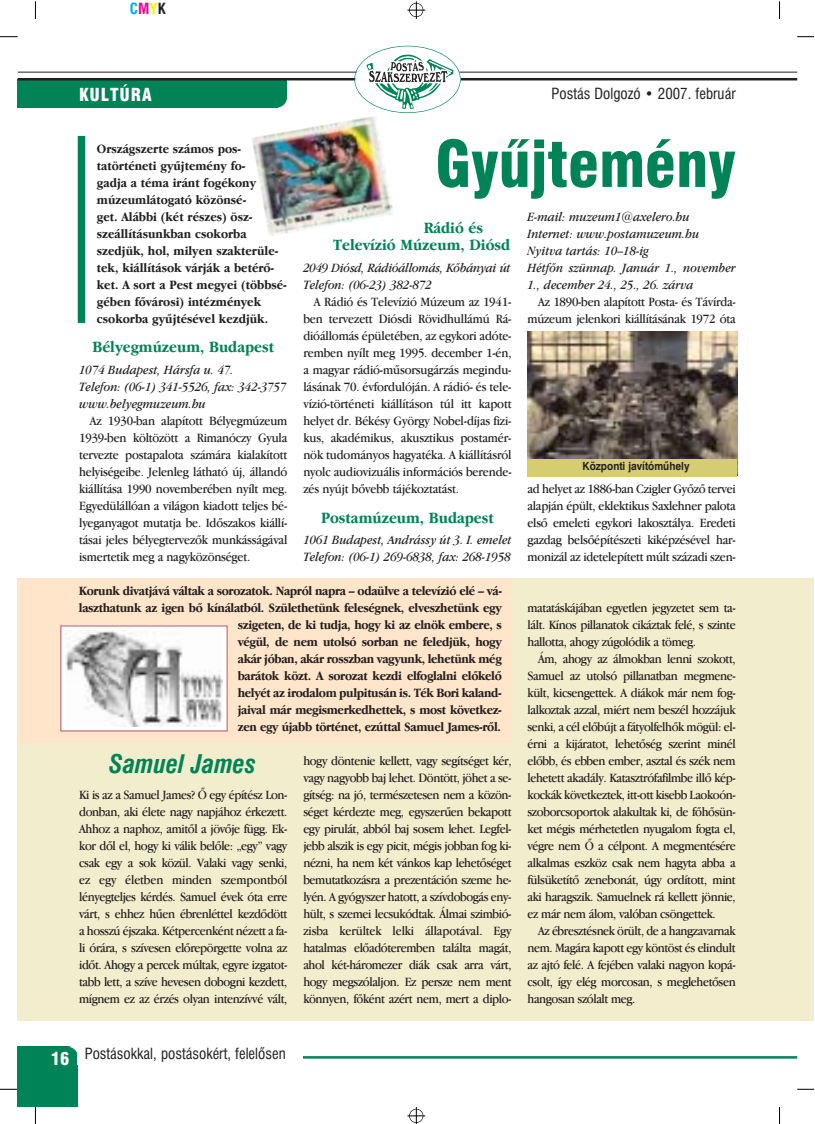
<style>
.page{position:relative;width:815px;height:1124px;background:#fff}
.page>*{position:absolute;margin:0;border:0;box-sizing:border-box;transform-origin:0 0}
.t1{font:62.5px "Hu Swis 721 Blk Cn BT";color:#008356}
.t2{font:italic 25px "Hu Swis 721 Cn BT Bold";color:#008356}
.t3{font:17.5px "Hu Swis 721 Blk Cn BT";letter-spacing:.055em;color:#fff}
.t4{font:16.25px/17px "Hu Garmd ITC Bk BT Bold";color:#008356;scale:.9 1}
.t5{font:15px "Hu Swis 721 Cn BT";color:#231f20}
.t6{font:15px "Hu Swis 721 Cn BT Bold";color:#00aeef}
.t7{font:13.12px/17px "Hu Garmd ITC Bk BT";letter-spacing:-.035em;color:#231f20;text-align:justify;scale:.9 1}
.t8{font:13.12px/17px "Hu Garmd ITC Bk BT Bold";letter-spacing:-.03em;color:#231f20;text-align:right;scale:.9 1}
.t9{font:13.12px/17px "Hu Garmd ITC Bk BT Italic";color:#231f20;scale:.9 1}
.t10{font:13.12px/17px "Hu Garmd ITC Bk BT Bold";color:#231f20;scale:.9 1}
.t11{font:11.25px "Hu Swis 721 BT Bold";color:#231f20;scale:.9 1}
.s1{color:#ec008c}
.s2{color:#fff200}
.s3{color:#231f20}
.s4{font-family:"Hu Swis 721 Blk Cn BT";font-size:17.5px;color:#fff}
</style>
<div class="page">
<div style="left:18px;top:578px;width:796px;height:442px;background:#f2edcd"></div>
<svg style="left:0;top:36px;width:18px;height:1px"></svg>
<svg style="left:0;top:1089px;width:18px;height:1px"></svg>
<svg style="left:797px;top:36px;width:17px;height:1px"></svg>
<svg style="left:797px;top:1089px;width:17px;height:1px"></svg>
<svg style="left:35px;top:1px;width:1px;height:18px"></svg>
<svg style="left:779px;top:1px;width:1px;height:18px"></svg>
<svg style="left:35px;top:1107px;width:1px;height:17px"></svg>
<svg style="left:779px;top:1107px;width:1px;height:17px"></svg>
<div style="left:18px;top:79px;width:269px;height:29px;background:#008356"></div>
<svg style="left:277px;top:97px;width:24px;height:21px"></svg>
<hr style="left:18px;top:78px;width:779px;height:2px;background:#231f20">
<hr style="left:18px;top:72px;width:779px;height:1px;background:#231f20">
<hr style="left:18px;top:1056px;width:779px;height:2px;background:#008356">
<div style="left:18px;top:1047px;width:60px;height:60px;background:#008356"></div>
<svg style="left:68px;top:1036px;width:24px;height:21px"></svg>
<div style="left:78px;top:1047px;width:225px;height:17px;background:#fff"></div>
<div style="left:355px;top:47px;width:106px;height:66px;background:#fff;border-radius:50%"></div>
<div style="left:354px;top:46px;width:107px;height:67px;border:1px solid #008356;border-radius:50%"></div>
<svg style="left:367px;top:55px;width:86px;height:54px"></svg>
<svg style="left:407px;top:1px;width:18px;height:18px"></svg>
<div style="left:409px;top:3px;width:14px;height:14px;border:1px solid #000;border-radius:50%"></div>
<svg style="left:407px;top:1107px;width:18px;height:17px"></svg>
<div style="left:409px;top:1109px;width:14px;height:14px;border:1px solid #000;border-radius:50%"></div>
<div style="left:78px;top:136px;width:7px;height:187px;background:#008356"></div>
<div style="left:18px;top:578px;width:494px;height:165px;background:#ffe5ca"></div>
<div style="left:61px;top:626px;width:166px;height:105px;background:#fff"></div>
<img style="left:65px;top:631px;width:158px;height:95px">
<div style="left:60px;top:625px;width:168px;height:106px;border:1px solid #c96f81"></div>
<img style="left:252px;top:115px;width:141px;height:121px">
<img style="left:528px;top:331px;width:209px;height:128px">
<div style="left:528px;top:459px;width:209px;height:17px;background:#d6cc70"></div>
<p class="t6" style="left:130px;top:2px;width:37px">C<span class="s1">M</span><span class="s2">Y</span><span class="s3">K</span></p>
<h3 class="t3" style="left:79px;top:88px;width:74px">KULTÚRA</h3>
<p class="t10" style="left:97px;top:141px;width:213px">Országszerte számos pos&shy;tatörténeti gyûjtemény fo-<br>gadja a téma iránt fogékony múzeumlátogató közönsé-<br>get. Alábbi (két részes) ösz&shy;szeállításunkban csokorba szedjük, hol, milyen szakterüle&shy;tek, kiállítások várják a betérõ&shy;ket. A sort a Pest megyei (többsé&shy;gében fõvárosi) intézmények csokorba gyûjtésével kezdjük.</p>
<p class="t4" style="left:93px;top:340px;width:203px">Bélyegmúzeum, Budapest</p>
<p class="t9" style="left:79px;top:362px;width:232px">1074 Budapest, Hársfa u. 47.<br>Telefon: (06-1) 341-5526, fax: 342-3757 www.belyegmuzeum.hu</p>
<p class="t7" style="left:79px;top:413px;width:233px;text-indent:11px">Az 1930-ban alapított Bélyegmúzeum 1939-ben költözött a Rimanóczy Gyula tervezte postapalota számára kialakított helyiségeibe. Jelenleg látható új, állandó kiállítása 1990 novemberében nyílt meg.<br>Egyedülállóan a világon kiadott teljes bé&shy;lyeganyagot mutatja be. Idõszakos kiállí&shy;tásai jeles bélyegtervezõk munkásságával ismertetik meg a nagyközönséget.</p>
<p class="t5" style="left:552px;top:87px;width:186px">Postás Dolgozó • 2007. február</p>
<h1 class="t1" style="left:435px;top:140px;width:302px">Gyûjtemény</h1>
<p class="t4" style="left:333px;top:221px;width:198px;text-indent:90px">Rádió és<br>Televízió Múzeum, Diósd</p>
<p class="t9" style="left:303px;top:260px;width:232px">2049 Diósd, Rádióállomás, Kõbányai út<br>Telefon: (06-23) 382-872</p>
<p class="t7" style="left:303px;top:294px;width:233px;text-indent:11px">A Rádió és Televízió Múzeum az 1941- ben tervezett Diósdi Rövidhullámú Rá&shy;dióállomás épületében, az egykori adóte&shy;remben nyílt meg 1995. december 1-én, a magyar rádió-mûsorsugárzás megindu&shy;lásának 70. évfordulóján. A rádió- és tele&shy;vízió-történeti kiállításon túl itt kapott helyet dr. Békésy György Nobel-díjas fizi&shy;kus, akadémikus, akusztikus postamér&shy;nök tudományos hagyatéka. A kiállításról nyolc audiovizuális információs berende&shy;zés nyújt bõvebb tájékoztatást.</p>
<p class="t4" style="left:321px;top:510px;width:193px">Postamúzeum, Budapest</p>
<p class="t9" style="left:303px;top:532px;width:233px">1061 Budapest, Andrássy út 3. I. emelet<br>Telefon: (06-1) 269-6838, fax: 268-1958</p>
<p class="t9" style="left:528px;top:209px;width:233px">E-mail: muzeum1@axelero.hu<br>Internet: www.postamuzeum.hu<br>Nyitva tartás: 10–18-ig<br>Hétfõn szünnap. Január 1., november<br>1., december 24., 25., 26. zárva</p>
<p class="t7" style="left:528px;top:294px;width:233px;text-align:right">Az 1890-ben alapított Posta- és Távírda&shy;múzeum jelenkori kiállításának 1972 óta</p>
<p class="t11" style="left:583px;top:462px;width:120px">Központi javítómûhely</p>
<p class="t7" style="left:528px;top:481px;width:233px">ad helyet az 1886-ban Czigler Gyõzõ tervei alapján épült, eklektikus Saxlehner palota elsõ emeleti egykori lakosztálya. Eredeti gazdag belsõépítészeti kiképzésével har&shy;monizál az idetelepített múlt századi szen-</p>
<p class="t8" style="left:79px;top:583px;width:471px">Korunk divatjává váltak a sorozatok. Napról napra – odaülve a televízió elé – vá&shy;laszthatunk az igen bõ kínálatból. Születhetünk feleségnek, elveszhetünk egy szigeten, de ki tudja, hogy ki az elnök embere, s<br>végül, de nem utolsó sorban ne feledjük, hogy<br>akár jóban, akár rosszban vagyunk, lehetünk még<br>barátok közt. A sorozat kezdi elfoglalni elõkelõ<br>helyét az irodalom pulpitusán is. Ték Bori kaland-<br>jaival már megismerkedhettek, s most következ-<br>zen egy újabb történet, ezúttal Samuel James-rõl.</p>
<h2 class="t2" style="left:109px;top:754px;width:148px">Samuel James</h2>
<p class="t7" style="left:79px;top:787px;width:233px">Ki is az a Samuel James? Õ egy építész Lon&shy;donban, aki élete nagy napjához érkezett.<br>Ahhoz a naphoz, amitõl a jövõje függ. Ek&shy;kor dõl el, hogy ki válik belõle: „egy” vagy csak egy a sok közül. Valaki vagy senki, ez egy életben minden szempontból lényegteljes kérdés. Samuel évek óta erre várt, s ehhez hûen ébrenléttel kezdõdött a hosszú éjszaka. Kétpercenként nézett a fa&shy;li órára, s szívesen elõrepörgette volna az idõt. Ahogy a percek múltak, egyre izgatot&shy;tabb lett, a szíve hevesen dobogni kezdett, mígnem ez az érzés olyan intenzívvé vált,</p>
<p class="t7" style="left:303px;top:753px;width:233px">hogy döntenie kellett, vagy segítséget kér, vagy nagyobb baj lehet. Döntött, jöhet a se&shy;gítség: na jó, természetesen nem a közön&shy;séget kérdezte meg, egyszerûen bekapott egy pirulát, abból baj sosem lehet. Legfel&shy;jebb alszik is egy picit, mégis jobban fog ki&shy;nézni, ha nem két vánkos kap lehetõséget bemutatkozásra a prezentáción szeme he&shy;lyén. A gyógyszer hatott, a szívdobogás eny&shy;hült, s szemei lecsukódtak. Álmai szimbió&shy;zisba kerültek lelki állapotával. Egy hatalmas elõadóteremben találta magát, ahol két-háromezer diák csak arra várt, hogy megszólaljon. Ez persze nem ment könnyen, fõként azért nem, mert a diplo-</p>
<p class="t7" style="left:528px;top:600px;width:233px">matatáskájában egyetlen jegyzetet sem ta&shy;lált. Kínos pillanatok cikáztak felé, s szinte hallotta, ahogy zúgolódik a tömeg.</p>
<p class="t7" style="left:528px;top:651px;width:233px;text-indent:11px">Ám, ahogy az álmokban lenni szokott, Samuel az utolsó pillanatban megmene&shy;kült, kicsengettek. A diákok már nem fog&shy;lalkoztak azzal, miért nem beszél hozzájuk senki, a cél elõbújt a fátyolfelhõk mögül: el&shy;érni a kijáratot, lehetõség szerint minél elõbb, és ebben ember, asztal és szék nem lehetett akadály. Katasztrófafilmbe illõ kép&shy;kockák következtek, itt-ott kisebb Laokoón&shy;szoborcsoportok alakultak ki, de fõhõsün&shy;ket mégis mérhetetlen nyugalom fogta el, végre nem Õ a célpont. A megmentésére alkalmas eszköz csak nem hagyta abba a fülsüketítõ zenebonát, úgy ordított, mint aki haragszik. Samuelnek rá kellett jönnie, ez már nem álom, valóban csöngettek.</p>
<p class="t7" style="left:528px;top:923px;width:233px;text-indent:11px">Az ébresztésnek örült, de a hangzavarnak nem. Magára kapott egy köntöst és elindult az ajtó felé. A fejében valaki nagyon kopá&shy;csolt, így elég morcosan, s meglehetõsen hangosan szólalt meg.</p>
<p class="t5" style="left:51px;top:1048px;width:236px"><span class="s4">16</span> Postásokkal, postásokért, felelõsen</p>
</div>
